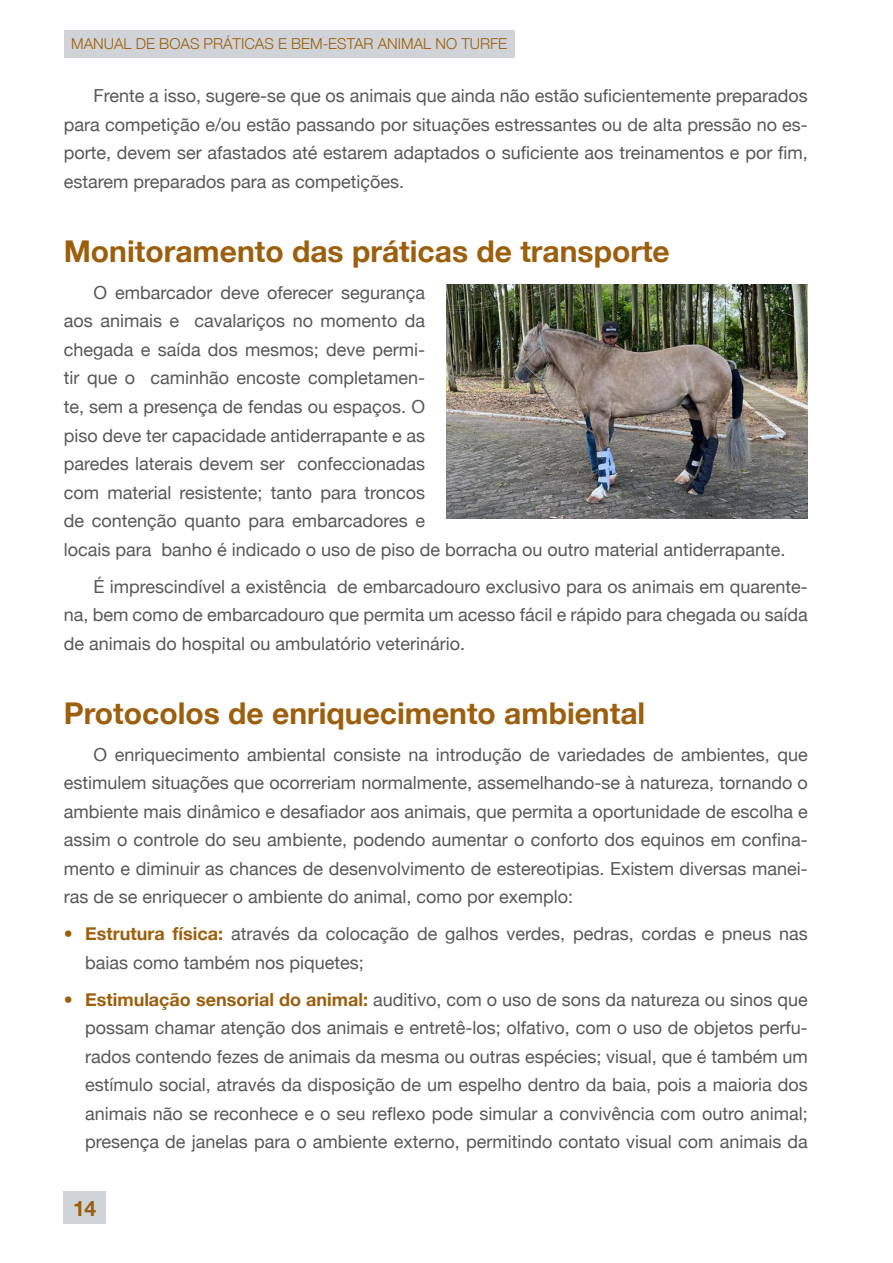
<style>
.page{position:relative;width:893px;height:1263px;background:#fff}
.page>*{position:absolute;margin:0;border:0;box-sizing:border-box;transform-origin:0 0}
.Tit_20{font:700 30px "Helvetica Neue";color:#9c5f0d}
.t1{font:700 21.15px "Helvetica Neue";color:#9c5f0d}
.Texto_normal{font:18px/28.5px "Helvetica Neue";color:#57585a;text-align:justify}
.t2{font:300 15px "Helvetica Neue";color:#9c5f0d}
.s1{font-weight:700;color:#9c5f0d}
</style>
<div class="page">
<div style="left:64px;top:30px;width:450px;height:27px;background:#d0d4d8"></div>
<div style="left:64px;top:1191px;width:42px;height:33px;background:#d0d4d8"></div>
<img style="left:446px;top:285px;width:362px;height:233px">
<p class="t2" style="left:71px;top:34px;width:437px">MANUAL DE BOAS PRÁTICAS E BEM-ESTAR ANIMAL NO TURFE</p>
<p class="Texto_normal" style="left:64px;top:81px;width:746px;text-indent:30px">Frente a isso, sugere-se que os animais que ainda não estão suficientemente preparados para competição e/ou estão passando por situações estressantes ou de alta pressão no es&shy;porte, devem ser afastados até estarem adaptados o suficiente aos treinamentos e por fim, estarem preparados para as competições.</p>
<p class="Tit_20" style="left:64px;top:233px;width:608px">Monitoramento das práticas de transporte</p>
<p class="Texto_normal" style="left:64px;top:278px;width:723px;text-align:left;text-indent:30px">O embarcador deve oferecer segurança<br>aos animais e cavalariços no momento da<br>chegada e saída dos mesmos; deve permi-<br>tir que o caminhão encoste completamen-<br>te, sem a presença de fendas ou espaços. O<br>piso deve ter capacidade antiderrapante e as<br>paredes laterais devem ser confeccionadas<br>com material resistente; tanto para troncos<br>de contenção quanto para embarcadores e<br>locais para banho é indicado o uso de piso de borracha ou outro material antiderrapante.</p>
<p class="Texto_normal" style="left:64px;top:572px;width:746px;text-indent:30px">É imprescindível a existência de embarcadouro exclusivo para os animais em quarente&shy;na, bem como de embarcadouro que permita um acesso fácil e rápido para chegada ou saída de animais do hospital ou ambulatório veterinário.</p>
<p class="Tit_20" style="left:64px;top:694px;width:583px">Protocolos de enriquecimento ambiental</p>
<p class="Texto_normal" style="left:64px;top:740px;width:746px;text-indent:30px">O enriquecimento ambiental consiste na introdução de variedades de ambientes, que estimulem situações que ocorreriam normalmente, assemelhando-se à natureza, tornando o ambiente mais dinâmico e desafiador aos animais, que permita a oportunidade de escolha e assim o controle do seu ambiente, podendo aumentar o conforto dos equinos em confina&shy;mento e diminuir as chances de desenvolvimento de estereotipias. Existem diversas manei&shy;ras de se enriquecer o ambiente do animal, como por exemplo:</p>
<p class="Texto_normal" style="left:85px;top:919px;width:724px;text-indent:-21px"><span class="s1">• Estrutura física:</span> através da colocação de galhos verdes, pedras, cordas e pneus nas baias como também nos piquetes;</p>
<p class="Texto_normal" style="left:85px;top:985px;width:724px;text-indent:-21px"><span class="s1">• Estimulação sensorial do animal:</span> auditivo, com o uso de sons da natureza ou sinos que possam chamar atenção dos animais e entretê-los; olfativo, com o uso de objetos perfu&shy;rados contendo fezes de animais da mesma ou outras espécies; visual, que é também um estímulo social, através da disposição de um espelho dentro da baia, pois a maioria dos animais não se reconhece e o seu reflexo pode simular a convivência com outro animal; presença de janelas para o ambiente externo, permitindo contato visual com animais da</p>
<p class="t1" style="left:73px;top:1195px;width:25px">14</p>
</div>
